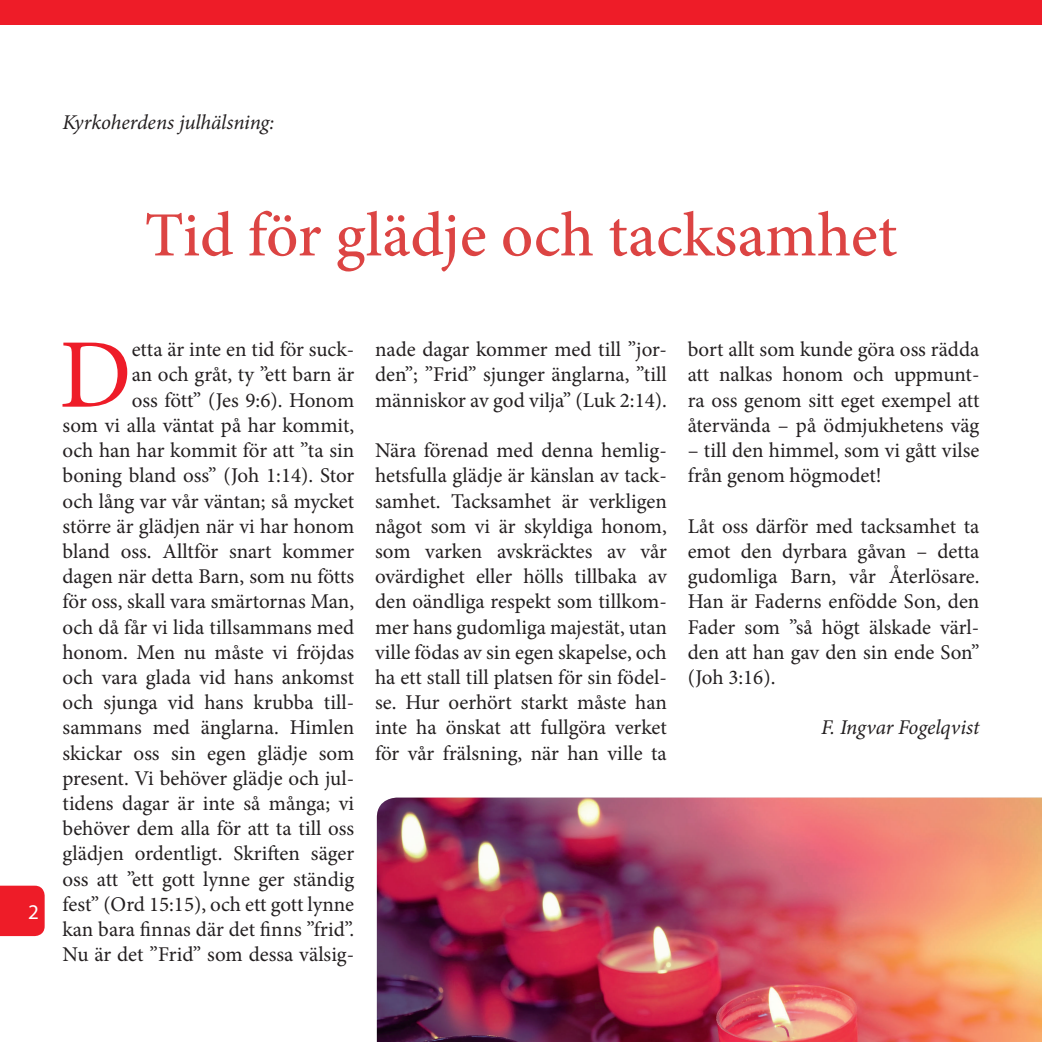
<style>
.page{position:relative;width:1042px;height:1042px;background:#fff}
.page>*{position:absolute;margin:0;border:0;box-sizing:border-box;transform-origin:0 0}
.t1{font:98.52px "Minion Pro";color:#ee1c28}
.t2{font:500 63px "Minion Pro";color:#dc4443}
.t3{font:21px/25.2px "Minion Pro";color:#231f20;text-align:justify}
.t4{font:italic 21px "Minion Pro";letter-spacing:-.005em;color:#231f20}
.t5{font:21px "Myriad Pro";color:#fff}
</style>
<div class="page">
<div style="left:0;top:0;width:1042px;height:25px;background:#ee1c28"></div>
<img style="left:377px;top:797px;width:665px;height:245px">
<div style="left:0;top:885px;width:45px;height:51px;background:#ee1c28"></div>
<p class="t4" style="left:63px;top:108px;width:213px">Kyrkoherdens julhälsning:</p>
<h2 class="t2" style="left:145px;top:193px;width:754px">Tid för glädje och tacksamhet</h2>
<p class="t5" style="left:28px;top:899px;width:12px">2</p>
<p class="t3" style="left:62px;top:337px;width:293px;text-align:right">etta är inte en tid för suck-<br>an och gråt, ty ”ett barn är<br>oss fött” (Jes 9:6). Honom<br>som vi alla väntat på har kommit, och han har kommit för att ”ta sin boning bland oss” (Joh 1:14). Stor och lång var vår väntan; så mycket större är glädjen när vi har honom bland oss. Alltför snart kommer dagen när detta Barn, som nu fötts för oss, skall vara smärtornas Man, och då får vi lida tillsammans med honom. Men nu måste vi fröjdas och vara glada vid hans ankomst och sjunga vid hans krubba till&shy;sammans med änglarna. Himlen skickar oss sin egen glädje som present. Vi behöver glädje och jul&shy;tidens dagar är inte så många; vi behöver dem alla för att ta till oss glädjen ordentligt. Skriften säger oss att ”ett gott lynne ger ständig fest” (Ord 15:15), och ett gott lynne kan bara finnas där det finns ”frid”.<br>Nu är det ”Frid” som dessa välsig-</p>
<p class="t3" style="left:375px;top:337px;width:293px">nade dagar kommer med till ”jor&shy;den”; ”Frid” sjunger änglarna, ”till människor av god vilja” (Luk 2:14).</p>
<h1 class="t1" style="left:59px;top:309px;width:74px">D</h1>
<p class="t3" style="left:375px;top:438px;width:293px">Nära förenad med denna hemlig&shy;hetsfulla glädje är känslan av tack&shy;samhet. Tacksamhet är verkligen något som vi är skyldiga honom, som varken avskräcktes av vår ovärdighet eller hölls tillbaka av den oändliga respekt som tillkom&shy;mer hans gudomliga majestät, utan ville födas av sin egen skapelse, och ha ett stall till platsen för sin födel&shy;se. Hur oerhört starkt måste han inte ha önskat att fullgöra verket för vår frälsning, när han ville ta</p>
<p class="t3" style="left:688px;top:337px;width:293px">bort allt som kunde göra oss rädda att nalkas honom och uppmunt&shy;ra oss genom sitt eget exempel att återvända – på ödmjukhetens väg</p>
<p class="t3" style="left:688px;top:438px;width:293px">– till den himmel, som vi gått vilse från genom högmodet!</p>
<p class="t3" style="left:688px;top:513px;width:293px">Låt oss därför med tacksamhet ta emot den dyrbara gåvan – detta gudomliga Barn, vår Återlösare.<br>Han är Faderns enfödde Son, den Fader som ”så högt älskade värl&shy;den att han gav den sin ende Son” (Joh 3:16).</p>
<p class="t4" style="left:821px;top:713px;width:160px">F. Ingvar Fogelqvist</p>
</div>
